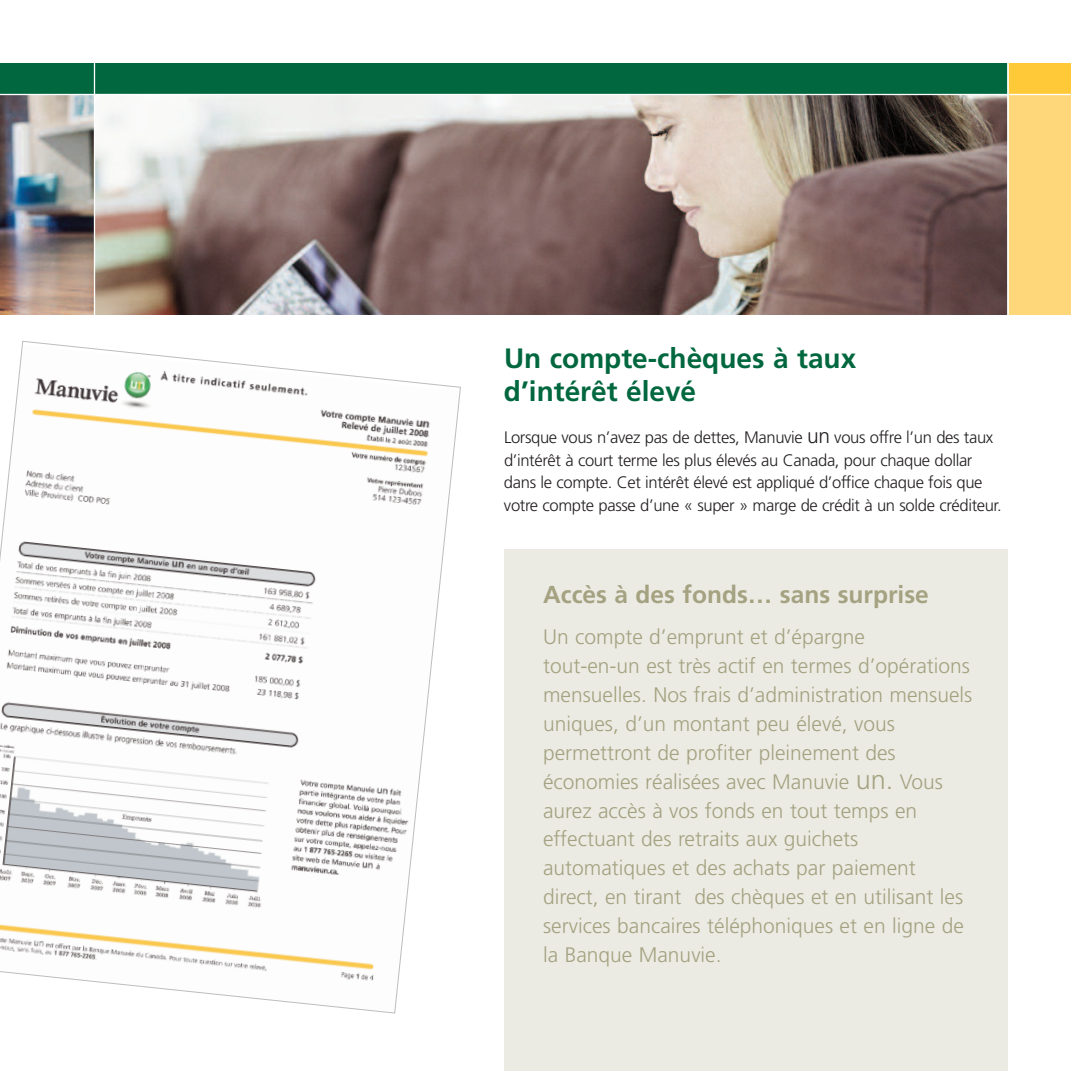
<style>
.page{position:relative;width:1071px;height:1071px;background:#fff}
.page>*{position:absolute;margin:0;border:0;box-sizing:border-box;transform-origin:0 0}
.t1{font:700 28px/33.6px "Frutiger";color:#00673e}
.t2{font:700 24.5px "Frutiger";color:#a4a281}
.t3{font:300 21px/28.9px "Frutiger";color:#a4a281}
.t4{font:300 16.62px/22.8px "Frutiger";letter-spacing:-.02em;color:#231f20}
.s1{font-size:21px}
.s2{font-size:27.12px}
</style>
<div class="page">
<div style="left:504px;top:549px;width:504px;height:522px;background:#ecebe3"></div>
<img style="left:0;top:95px;width:94px;height:220px">
<svg style="left:95px;top:95px;width:912px;height:220px;background:#94817c"></svg>
<div style="left:1008px;top:63px;width:63px;height:252px;background:#fed77a"></div>
<div style="left:0;top:63px;width:1071px;height:31px;background:#00673e"></div>
<div style="left:1008px;top:63px;width:63px;height:31px;background:#ffc938"></div>
<hr style="left:0;top:94px;width:1071px;height:1px;background:#fff">
<hr style="left:94px;top:16px;width:1px;height:315px;background:#fff">
<hr style="left:1007px;top:16px;width:2px;height:315px;background:#fff">
<svg style="left:0;top:341px;width:461px;height:673px"></svg>
<h1 class="t1" style="left:504px;top:343px;width:354px">Un compte-chèques à taux d’intérêt élevé</h1>
<p class="t4" style="left:504px;top:427px;width:499px">Lorsque vous n’avez pas de dettes, Manuvie <span class="s1">un</span> vous offre l’un des taux d’intérêt à court terme les plus élevés au Canada, pour chaque dollar dans le compte. Cet intérêt élevé est appliqué d’office chaque fois que votre compte passe d’une « super » marge de crédit à un solde créditeur.</p>
<p class="t2" style="left:543px;top:584px;width:387px">Accès à des fonds… sans surprise</p>
<p class="t3" style="left:543px;top:624px;width:431px">Un compte d’emprunt et d’épargne<br>tout-en-un est très actif en termes d’opérations mensuelles. Nos frais d’administration mensuels uniques, d’un montant peu élevé, vous permettront de profiter pleinement des économies réalisées avec Manuvie <span class="s2">un.</span> Vous aurez accès à vos fonds en tout temps en effectuant des retraits aux guichets automatiques et des achats par paiement direct, en tirant des chèques et en utilisant les services bancaires téléphoniques et en ligne de la Banque Manuvie.</p>
</div>
